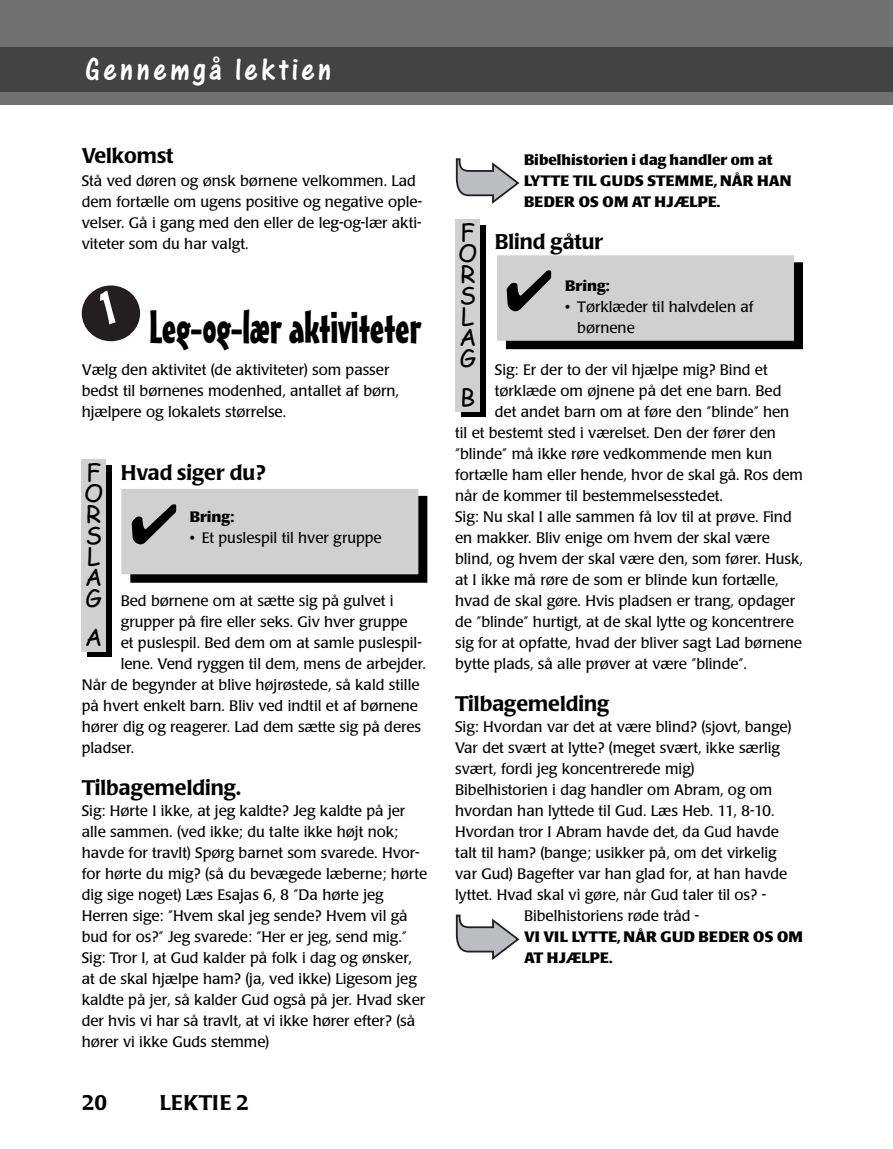
<style>
.page{position:relative;width:893px;height:1149px;background:#fff}
.page>*{position:absolute;margin:0;border:0;box-sizing:border-box;transform-origin:0 0}
.t1{font:45px "Mister Earl BT";letter-spacing:-.01em;color:#000}
.t2{font:33px "One Stroke Script Plain";letter-spacing:.1em;color:#fff}
.t3{font:24px/21px "Comic Sans MS";color:#000}
.t4{font:500 21px "Poppl Laudatio";color:#000}
.t5{font:15px/21px "Poppl Laudatio";color:#000}
.t6{font:700 15px/21px "Poppl Laudatio";color:#000}
</style>
<div class="page">
<div style="left:0;top:0;width:893px;height:104px;background:#717171"></div>
<div style="left:0;top:47px;width:893px;height:44px;background:#434343"></div>
<div style="left:82px;top:285px;width:58px;height:56px;background:#231f20;border-radius:50%"></div>
<svg style="left:455px;top:91px;width:66px;height:113px"></svg>
<svg style="left:132px;top:497px;width:293px;height:83px;background:#0b0b0b"></svg>
<div style="left:130px;top:495px;width:297px;height:87px;border:1px solid #000"></div>
<div style="left:122px;top:489px;width:296px;height:84px;background:#d0d0d0"></div>
<div style="left:121px;top:488px;width:297px;height:86px;border:1px solid #d0d0d0"></div>
<img style="left:131px;top:504px;width:46px;height:41px">
<div style="left:461px;top:225px;width:24px;height:191px;background:#000"></div>
<div style="left:456px;top:220px;width:24px;height:192px;background:#d0d0d0"></div>
<div style="left:87px;top:465px;width:24px;height:191px;background:#000"></div>
<div style="left:82px;top:459px;width:24px;height:192px;background:#d0d0d0"></div>
<div style="left:507px;top:263px;width:295px;height:85px;background:#000"></div>
<div style="left:506px;top:262px;width:297px;height:87px;border:1px solid #000"></div>
<div style="left:498px;top:256px;width:295px;height:84px;background:#d0d0d0"></div>
<div style="left:497px;top:255px;width:297px;height:85px;border:1px solid #d0d0d0"></div>
<img style="left:506px;top:271px;width:46px;height:41px">
<svg style="left:455px;top:914px;width:65px;height:46px"></svg>
<h2 class="t2" style="left:85px;top:59px;width:248px">Gennemgå lektien</h2>
<h3 class="t4" style="left:82px;top:147px;width:93px">Velkomst</h3>
<p class="t5" style="left:82px;top:171px;width:342px">Stå ved døren og ønsk børnene velkommen. Lad dem fortælle om ugens positive og negative ople&shy;velser. Gå i gang med den eller de leg-og-lær akti&shy;viteter som du har valgt.</p>
<h1 class="t1" style="left:149px;top:309px;width:274px">Leg-og-lær aktiviteter</h1>
<p class="t5" style="left:82px;top:360px;width:319px">Vælg den aktivitet (de aktiviteter) som passer bedst til børnenes modenhed, antallet af børn, hjælpere og lokalets størrelse.</p>
<h3 class="t3" style="left:84px;top:460px;width:21px">F<br>O<br>R<br>S<br>L<br>A<br>G</h3>
<h3 class="t3" style="left:85px;top:625px;width:19px">A</h3>
<h3 class="t4" style="left:121px;top:463px;width:146px">Hvad siger du?</h3>
<p class="t6" style="left:190px;top:507px;width:46px">Bring:</p>
<p class="t5" style="left:190px;top:528px;width:194px">• Et puslespil til hver gruppe</p>
<p class="t5" style="left:121px;top:591px;width:274px">Bed børnene om at sætte sig på gulvet i</p>
<p class="t5" style="left:121px;top:612px;width:288px">grupper på fire eller seks. Giv hver gruppe</p>
<p class="t5" style="left:121px;top:633px;width:302px">et puslespil. Bed dem om at samle puslespil-</p>
<p class="t5" style="left:121px;top:654px;width:307px">lene. Vend ryggen til dem, mens de arbejder.</p>
<p class="t5" style="left:82px;top:675px;width:339px">Når de begynder at blive højrøstede, så kald stille</p>
<p class="t5" style="left:82px;top:696px;width:338px">på hvert enkelt barn. Bliv ved indtil et af børnene</p>
<p class="t5" style="left:82px;top:717px;width:341px">hører dig og reagerer. Lad dem sætte sig på deres</p>
<p class="t5" style="left:82px;top:738px;width:54px">pladser.</p>
<h3 class="t4" style="left:82px;top:778px;width:161px">Tilbagemelding.</h3>
<p class="t5" style="left:82px;top:801px;width:347px">Sig: Hørte I ikke, at jeg kaldte? Jeg kaldte på jer alle sammen. (ved ikke; du talte ikke højt nok; havde for travlt) Spørg barnet som svarede. Hvor&shy;for hørte du mig? (så du bevægede læberne; hørte dig sige noget) Læs Esajas 6, 8 ”Da hørte jeg Herren sige: ”Hvem skal jeg sende? Hvem vil gå bud for os?” Jeg svarede: ”Her er jeg, send mig.” Sig: Tror I, at Gud kalder på folk i dag og ønsker, at de skal hjælpe ham? (ja, ved ikke) Ligesom jeg kaldte på jer, så kalder Gud også på jer. Hvad sker der hvis vi har så travlt, at vi ikke hører efter? (så hører vi ikke Guds stemme)</p>
<h3 class="t4" style="left:82px;top:1093px;width:27px">20</h3>
<h3 class="t4" style="left:160px;top:1093px;width:91px">LEKTIE 2</h3>
<p class="t6" style="left:524px;top:150px;width:269px">Bibelhistorien i dag handler om at<br>LYTTE TIL GUDS STEMME, NÅR HAN<br>BEDER OS OM AT HJÆLPE.</p>
<h3 class="t4" style="left:495px;top:232px;width:110px">Blind gåtur</h3>
<h3 class="t3" style="left:458px;top:220px;width:21px">F<br>O<br>R<br>S<br>L<br>A<br>G</h3>
<h3 class="t3" style="left:460px;top:385px;width:17px">B</h3>
<p class="t6" style="left:565px;top:276px;width:46px">Bring:</p>
<p class="t5" style="left:577px;top:297px;width:178px;text-indent:-12px">• Tørklæder til halvdelen af børnene</p>
<p class="t5" style="left:495px;top:360px;width:274px">Sig: Er der to der vil hjælpe mig? Bind et</p>
<p class="t5" style="left:495px;top:381px;width:288px">tørklæde om øjnene på det ene barn. Bed</p>
<p class="t5" style="left:495px;top:402px;width:296px">det andet barn om at føre den ”blinde” hen</p>
<p class="t5" style="left:455px;top:423px;width:322px">til et bestemt sted i værelset. Den der fører den</p>
<p class="t5" style="left:455px;top:444px;width:319px">”blinde” må ikke røre vedkommende men kun</p>
<p class="t5" style="left:455px;top:465px;width:349px">fortælle ham eller hende, hvor de skal gå. Ros dem</p>
<p class="t5" style="left:455px;top:486px;width:269px">når de kommer til bestemmelsesstedet.</p>
<p class="t5" style="left:455px;top:507px;width:338px">Sig: Nu skal I alle sammen få lov til at prøve. Find</p>
<p class="t5" style="left:455px;top:528px;width:316px">en makker. Bliv enige om hvem der skal være</p>
<p class="t5" style="left:455px;top:549px;width:349px">blind, og hvem der skal være den, som fører. Husk,</p>
<p class="t5" style="left:455px;top:570px;width:325px">at I ikke må røre de som er blinde kun fortælle,</p>
<p class="t5" style="left:455px;top:591px;width:341px">hvad de skal gøre. Hvis pladsen er trang, opdager</p>
<p class="t5" style="left:455px;top:612px;width:340px">de ”blinde” hurtigt, at de skal lytte og koncentrere</p>
<p class="t5" style="left:455px;top:633px;width:348px">sig for at opfatte, hvad der bliver sagt Lad børnene</p>
<p class="t5" style="left:455px;top:654px;width:293px">bytte plads, så alle prøver at være ”blinde”.</p>
<h3 class="t4" style="left:455px;top:694px;width:156px">Tilbagemelding</h3>
<p class="t5" style="left:455px;top:717px;width:338px">Sig: Hvordan var det at være blind? (sjovt, bange)</p>
<p class="t5" style="left:455px;top:738px;width:326px">Var det svært at lytte? (meget svært, ikke særlig</p>
<p class="t5" style="left:455px;top:759px;width:241px">svært, fordi jeg koncentrerede mig)</p>
<p class="t5" style="left:455px;top:780px;width:319px">Bibelhistorien i dag handler om Abram, og om</p>
<p class="t5" style="left:455px;top:801px;width:321px">hvordan han lyttede til Gud. Læs Heb. 11, 8-10.</p>
<p class="t5" style="left:455px;top:822px;width:325px">Hvordan tror I Abram havde det, da Gud havde</p>
<p class="t5" style="left:455px;top:843px;width:323px">talt til ham? (bange; usikker på, om det virkelig</p>
<p class="t5" style="left:455px;top:864px;width:334px">var Gud) Bagefter var han glad for, at han havde</p>
<p class="t5" style="left:455px;top:885px;width:312px">lyttet. Hvad skal vi gøre, når Gud taler til os? -</p>
<p class="t5" style="left:524px;top:906px;width:177px">Bibelhistoriens røde tråd -</p>
<p class="t6" style="left:524px;top:927px;width:280px">VI VIL LYTTE, NÅR GUD BEDER OS OM<br>AT HJÆLPE.</p>
</div>
